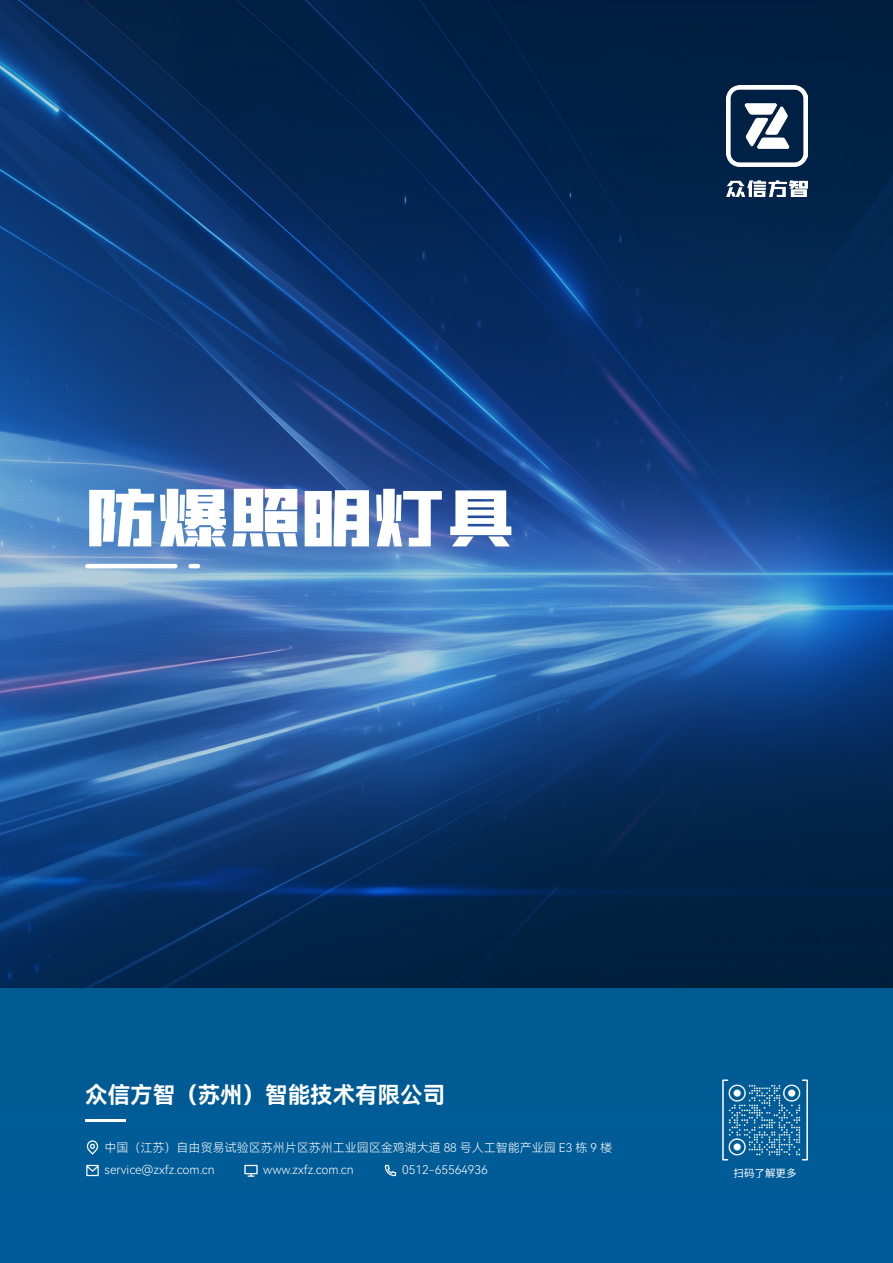
<style>
.page{position:relative;width:893px;height:1263px;background:#005b96}
.page>*{position:absolute;margin:0;border:0;box-sizing:border-box;transform-origin:0 0}
.t1{font:72px "zihun 143 hao zhengkuchaojihei Heavy";color:#fff}
.t2{font:22.5px "Harmony OS Sans SC Bold";color:#fff}
.t3{font:12px "Harmony OS Sans SC Light";color:#fff}
.t4{font:10.5px "Source Han Sans CN";color:#fff}
</style>
<div class="page">
<img style="left:0;top:0;width:893px;height:987px">
<img style="left:726px;top:85px;width:82px;height:112px">
<hr style="left:85px;top:1119px;width:41px;height:3px;background:#fff">
<img style="left:86px;top:1140px;width:13px;height:14px">
<img style="left:86px;top:1164px;width:13px;height:13px">
<img style="left:384px;top:1164px;width:13px;height:13px">
<img style="left:244px;top:1164px;width:14px;height:13px">
<hr style="left:87px;top:564px;width:88px;height:4px;background:#fff">
<svg style="left:191px;top:564px;width:7px;height:4px"></svg>
<img style="left:728px;top:1084px;width:73px;height:72px">
<div style="left:802px;top:1079px;width:6px;height:81px;border:2px solid #fff"></div>
<p class="t1" style="left:85px;top:453px;width:433px">防爆照明灯具</p>
<p class="t2" style="left:85px;top:1079px;width:361px">众信方智（苏州）智能技术有限公司</p>
<p class="t3" style="left:105px;top:1139px;width:509px">中国（江苏）自由贸易试验区苏州片区苏州工业园区金鸡湖大道 88 号人工智能产业园 E3 栋 9 楼</p>
<p class="t3" style="left:105px;top:1161px;width:111px">service@zxfz.com.cn</p>
<p class="t3" style="left:263px;top:1161px;width:92px">www.zxfz.com.cn</p>
<p class="t3" style="left:402px;top:1161px;width:87px">0512-65564936</p>
<p class="t4" style="left:734px;top:1167px;width:64px">扫码了解更多</p>
</div>
